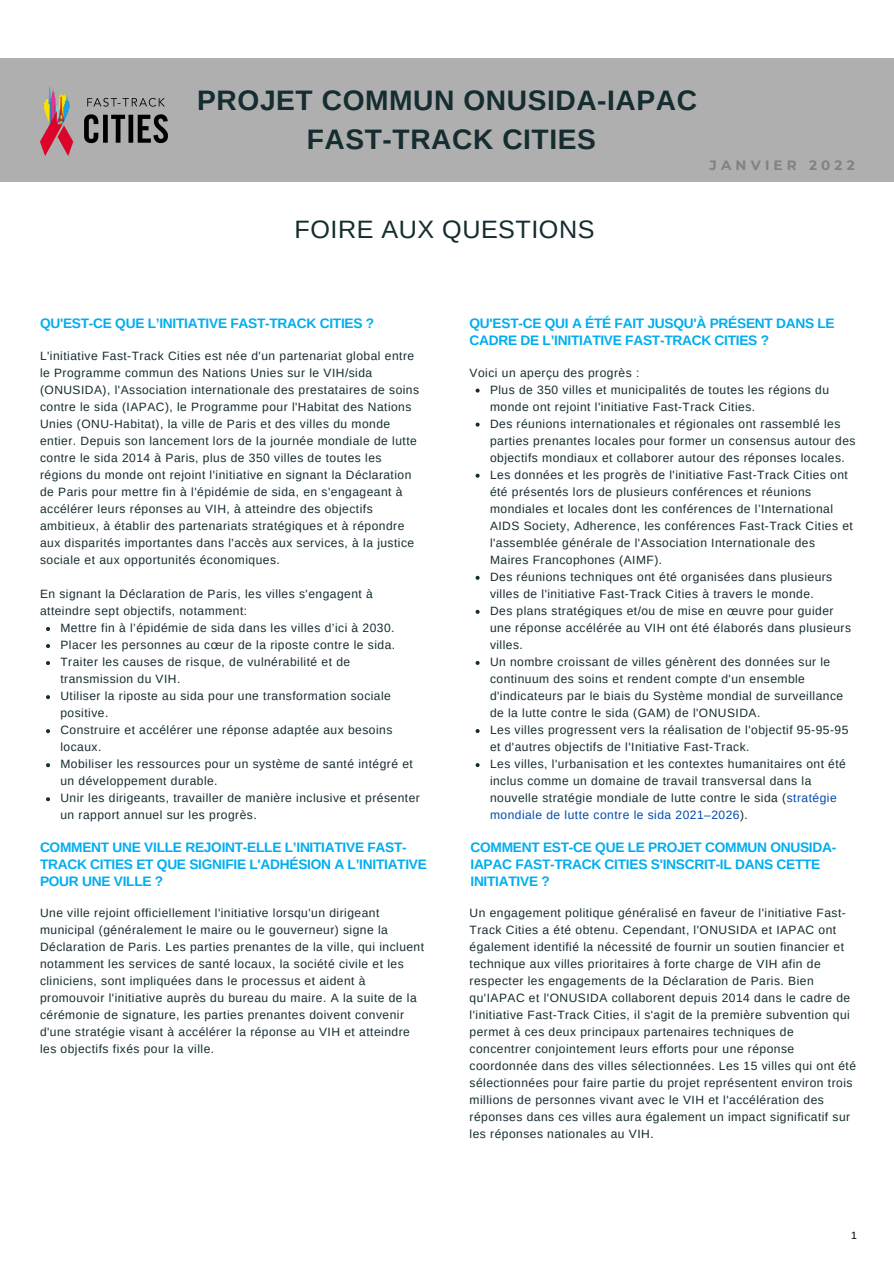
<style>
.page{position:relative;width:894px;height:1264px;background:#fff}
.page>*{position:absolute;margin:0;border:0;box-sizing:border-box;transform-origin:0 0}
.t1{font:700 28.2px "Arimo";letter-spacing:.02em;color:#152c30}
.t2{font:25.2px "Arimo";letter-spacing:.02em;color:#152c30}
.t3{font:700 13.8px/17px "Arimo";letter-spacing:-.02em;color:#00adef}
.t4{font:700 13.5px "Montserrat";letter-spacing:.31em;color:#808284}
.t5{font:12px/17px "Arimo";letter-spacing:.04em;color:#152c30}
.t6{font:10.5px "Arimo";color:#000}
.s1{color:#004aad}
</style>
<div class="page">
<div style="left:0;top:58px;width:893px;height:124px;background:#afafaf"></div>
<img style="left:40px;top:86px;width:127px;height:69px">
<svg style="left:46px;top:627px;width:4px;height:4px"></svg>
<svg style="left:46px;top:644px;width:4px;height:4px"></svg>
<svg style="left:46px;top:661px;width:4px;height:4px"></svg>
<svg style="left:46px;top:695px;width:4px;height:4px"></svg>
<svg style="left:46px;top:729px;width:4px;height:4px"></svg>
<svg style="left:46px;top:763px;width:4px;height:4px"></svg>
<svg style="left:46px;top:797px;width:4px;height:4px"></svg>
<svg style="left:475px;top:388px;width:4px;height:4px"></svg>
<svg style="left:475px;top:422px;width:4px;height:4px"></svg>
<svg style="left:475px;top:473px;width:4px;height:4px"></svg>
<svg style="left:475px;top:576px;width:4px;height:4px"></svg>
<svg style="left:475px;top:610px;width:4px;height:4px"></svg>
<svg style="left:475px;top:661px;width:4px;height:4px"></svg>
<svg style="left:475px;top:729px;width:4px;height:4px"></svg>
<svg style="left:475px;top:763px;width:4px;height:4px"></svg>
<p class="t1" style="left:197px;top:84px;width:501px">PROJET COMMUN ONUSIDA-IAPAC</p>
<p class="t1" style="left:307px;top:124px;width:290px">FAST-TRACK CITIES</p>
<p class="t4" style="left:709px;top:156px;width:147px">JANVIER 2022</p>
<p class="t2" style="left:294px;top:215px;width:301px">FOIRE AUX QUESTIONS</p>
<p class="t3" style="left:40px;top:315px;width:335px">QU'EST-CE QUE L’INITIATIVE FAST-TRACK CITIES ?</p>
<p class="t5" style="left:40px;top:347px;width:380px">L'initiative Fast-Track Cities est née d'un partenariat global entre le Programme commun des Nations Unies sur le VIH/sida (ONUSIDA), l'Association internationale des prestataires de soins contre le sida (IAPAC), le Programme pour l'Habitat des Nations Unies (ONU-Habitat), la ville de Paris et des villes du monde entier. Depuis son lancement lors de la journée mondiale de lutte contre le sida 2014 à Paris, plus de 350 villes de toutes les régions du monde ont rejoint l'initiative en signant la Déclaration de Paris pour mettre fin à l'épidémie de sida, en s'engageant à accélérer leurs réponses au VIH, à atteindre des objectifs ambitieux, à établir des partenariats stratégiques et à répondre aux disparités importantes dans l'accès aux services, à la justice sociale et aux opportunités économiques.</p>
<p class="t5" style="left:40px;top:585px;width:334px">En signant la Déclaration de Paris, les villes s'engagent à atteindre sept objectifs, notamment:</p>
<p class="t5" style="left:60px;top:619px;width:335px">Mettre fin à l’épidémie de sida dans les villes d’ici à 2030.</p>
<p class="t5" style="left:60px;top:636px;width:336px">Placer les personnes au cœur de la riposte contre le sida.</p>
<p class="t5" style="left:60px;top:653px;width:291px">Traiter les causes de risque, de vulnérabilité et de transmission du VIH.</p>
<p class="t5" style="left:60px;top:687px;width:332px">Utiliser la riposte au sida pour une transformation sociale positive.</p>
<p class="t5" style="left:60px;top:721px;width:333px">Construire et accélérer une réponse adaptée aux besoins locaux.</p>
<p class="t5" style="left:60px;top:755px;width:354px">Mobiliser les ressources pour un système de santé intégré et un développement durable.</p>
<p class="t5" style="left:60px;top:789px;width:361px">Unir les dirigeants, travailler de manière inclusive et présenter un rapport annuel sur les progrès.</p>
<p class="t3" style="left:40px;top:838px;width:388px">COMMENT UNE VILLE REJOINT-ELLE L’INITIATIVE FAST-<br>TRACK CITIES ET QUE SIGNIFIE L'ADHÉSION A L’INITIATIVE<br>POUR UNE VILLE ?</p>
<p class="t5" style="left:40px;top:904px;width:385px">Une ville rejoint officiellement l'initiative lorsqu'un dirigeant municipal (généralement le maire ou le gouverneur) signe la Déclaration de Paris. Les parties prenantes de la ville, qui incluent notamment les services de santé locaux, la société civile et les cliniciens, sont impliquées dans le processus et aident à promouvoir l'initiative auprès du bureau du maire. A la suite de la cérémonie de signature, les parties prenantes doivent convenir d'une stratégie visant à accélérer la réponse au VIH et atteindre les objectifs fixés pour la ville.</p>
<p class="t3" style="left:469px;top:315px;width:366px">QU'EST-CE QUI A ÉTÉ FAIT JUSQU'À PRÉSENT DANS LE<br>CADRE DE L’INITIATIVE FAST-TRACK CITIES ?</p>
<p class="t5" style="left:469px;top:364px;width:171px">Voici un aperçu des progrès :</p>
<p class="t5" style="left:490px;top:381px;width:340px">Plus de 350 villes et municipalités de toutes les régions du monde ont rejoint l'initiative Fast-Track Cities.</p>
<p class="t5" style="left:490px;top:415px;width:367px">Des réunions internationales et régionales ont rassemblé les parties prenantes locales pour former un consensus autour des objectifs mondiaux et collaborer autour des réponses locales.</p>
<p class="t5" style="left:490px;top:466px;width:364px">Les données et les progrès de l'initiative Fast-Track Cities ont été présentés lors de plusieurs conférences et réunions mondiales et locales dont les conférences de l’International AIDS Society, Adherence, les conférences Fast-Track Cities et l'assemblée générale de l'Association Internationale des Maires Francophones (AIMF).</p>
<p class="t5" style="left:490px;top:568px;width:344px">Des réunions techniques ont été organisées dans plusieurs villes de l'initiative Fast-Track Cities à travers le monde.</p>
<p class="t5" style="left:490px;top:602px;width:362px">Des plans stratégiques et/ou de mise en œuvre pour guider une réponse accélérée au VIH ont été élaborés dans plusieurs villes.</p>
<p class="t5" style="left:490px;top:653px;width:354px">Un nombre croissant de villes génèrent des données sur le continuum des soins et rendent compte d'un ensemble d'indicateurs par le biais du Système mondial de surveillance de la lutte contre le sida (GAM) de l'ONUSIDA.</p>
<p class="t5" style="left:490px;top:721px;width:360px">Les villes progressent vers la réalisation de l'objectif 95-95-95 et d'autres objectifs de l'Initiative Fast-Track.</p>
<p class="t5" style="left:490px;top:755px;width:357px">Les villes, l'urbanisation et les contextes humanitaires ont été inclus comme un domaine de travail transversal dans la nouvelle stratégie mondiale de lutte contre le sida (<span class="s1">stratégie mondiale de lutte contre le sida 2021–2026</span>).</p>
<p class="t3" style="left:470px;top:838px;width:367px">COMMENT EST-CE QUE LE PROJET COMMUN ONUSIDA-<br>IAPAC FAST-TRACK CITIES S'INSCRIT-IL DANS CETTE<br>INITIATIVE ?</p>
<p class="t5" style="left:469px;top:904px;width:388px">Un engagement politique généralisé en faveur de l'initiative Fast-Track Cities a été obtenu. Cependant, l'ONUSIDA et IAPAC ont également identifié la nécessité de fournir un soutien financier et technique aux villes prioritaires à forte charge de VIH afin de respecter les engagements de la Déclaration de Paris. Bien qu'IAPAC et l'ONUSIDA collaborent depuis 2014 dans le cadre de l'initiative Fast-Track Cities, il s'agit de la première subvention qui permet à ces deux principaux partenaires techniques de concentrer conjointement leurs efforts pour une réponse coordonnée dans des villes sélectionnées. Les 15 villes qui ont été sélectionnées pour faire partie du projet représentent environ trois millions de personnes vivant avec le VIH et l'accélération des réponses dans ces villes aura également un impact significatif sur les réponses nationales au VIH.</p>
<p class="t6" style="left:850px;top:1228px;width:7px">1</p>
</div>
